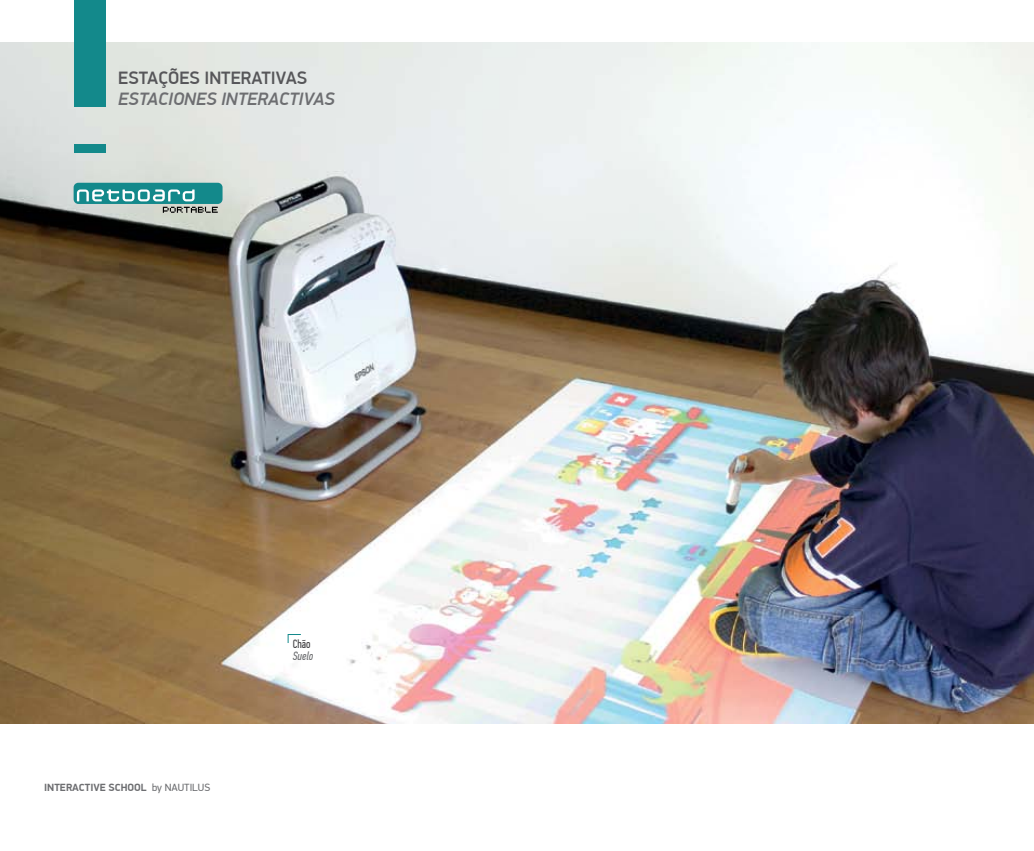
<style>
.page{position:relative;width:1034px;height:851px;background:#fff}
.page>*{position:absolute;margin:0;border:0;box-sizing:border-box;transform-origin:0 0}
.t1{font:italic 500 18px "PF Din Display Pro";color:#6d6e71}
.t2{font:500 18px "PF Din Display Pro";color:#565659}
.t3{font:italic 12px "PF Din Text Comp Pro";color:#6d6e71}
.t4{font:12px "PF Din Text Comp Pro";color:#414042}
.t5{font:700 10.5px "PF Din Display Pro";color:#6d6e71}
.s1{font-weight:400}
</style>
<div class="page">
<img style="left:0;top:43px;width:1033px;height:680px">
<div style="left:74px;top:145px;width:31px;height:8px;background:#13898b"></div>
<div style="left:74px;top:0;width:31px;height:106px;background:#13898b"></div>
<svg style="left:163px;top:207px;width:55px;height:6px"></svg>
<div style="left:74px;top:183px;width:148px;height:21px;background:#13898b;border-radius:5px"></div>
<svg style="left:138px;top:189px;width:12px;height:12px"></svg>
<div style="left:140px;top:192px;width:7px;height:7px;background:#13898b"></div>
<svg style="left:77px;top:189px;width:57px;height:12px"></svg>
<svg style="left:153px;top:189px;width:41px;height:12px"></svg>
<svg style="left:288px;top:634px;width:13px;height:9px"></svg>
<h1 class="t2" style="left:118px;top:67px;width:190px">ESTAÇÕES INTERATIVAS</h1>
<h1 class="t1" style="left:118px;top:88px;width:218px">ESTACIONES INTERACTIVAS</h1>
<p class="t5" style="left:44px;top:780px;width:167px">INTERACTIVE SCHOOL <span class="s1">by NAUTILUS</span></p>
<p class="t4" style="left:293px;top:636px;width:19px">Chão</p>
<p class="t3" style="left:293px;top:648px;width:22px">Suelo</p>
</div>
